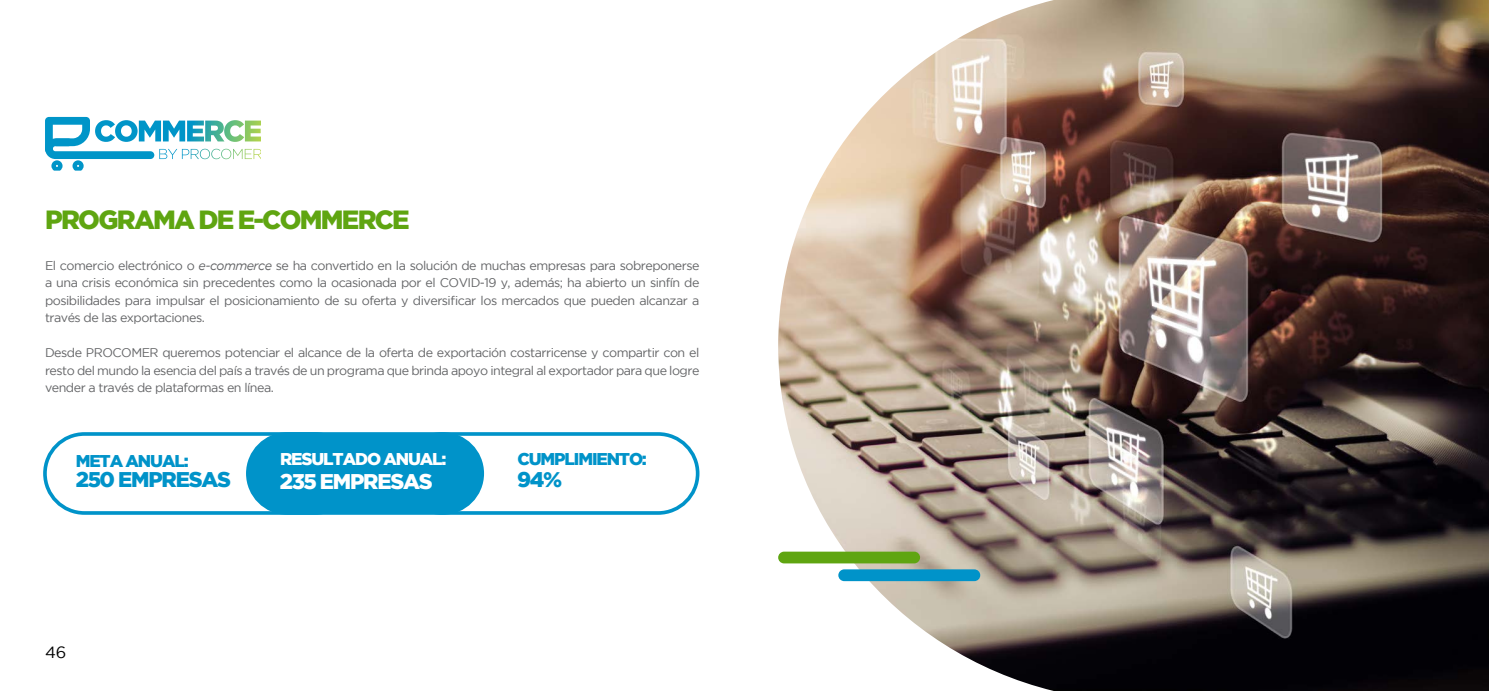
<style>
.page{position:relative;width:1489px;height:691px;background:#fff}
.page>*{position:absolute;margin:0;border:0;box-sizing:border-box;transform-origin:0 0}
.t1{font:900 26.25px "Gotham";letter-spacing:-.065em;color:#5fa511}
.t2{font:900 21.25px "Gotham";letter-spacing:-.055em;color:#0093c9}
.t3{font:900 21.25px "Gotham";letter-spacing:-.055em;color:#fff}
.t4{font:900 17px "Gotham";letter-spacing:-.065em;color:#0093c9}
.t5{font:900 17px "Gotham";letter-spacing:-.065em;color:#fff}
.t6{font:16.25px "Gotham";color:#000}
.t7{font:12.5px/17.5px "Gotham";letter-spacing:-.04em;color:#636466;text-align:justify}
.s1{font-style:italic}
</style>
<div class="page">
<img style="left:778px;top:0;width:710px;height:691px">
<div style="left:778px;top:552px;width:142px;height:11px;background:#5fa511;border-radius:6px"></div>
<div style="left:838px;top:569px;width:142px;height:12px;background:#0093c9;border-radius:6px"></div>
<div style="left:43px;top:432px;width:313px;height:83px;border:4px solid #0093c9;border-radius:39px"></div>
<div style="left:248px;top:434px;width:234px;height:79px;background:#0093c9;border-radius:39px"></div>
<div style="left:246px;top:432px;width:238px;height:83px;border:4px solid #0093c9;border-radius:39px"></div>
<div style="left:400px;top:432px;width:299px;height:83px;border:4px solid #0093c9;border-radius:39px"></div>
<svg style="left:45px;top:117px;width:216px;height:54px"></svg>
<h1 class="t1" style="left:45px;top:204px;width:366px">PROGRAMA DE E-COMMERCE</h1>
<p class="t7" style="left:45px;top:256px;width:656px">El comercio electrónico o <span class="s1">e-commerce</span> se ha convertido en la solución de muchas empresas para sobreponerse a una crisis económica sin precedentes como la ocasionada por el COVID-19 y, además; ha abierto un sinfín de posibilidades para impulsar el posicionamiento de su oferta y diversificar los mercados que pueden alcanzar a través de las exportaciones.</p>
<p class="t7" style="left:45px;top:344px;width:656px">Desde PROCOMER queremos potenciar el alcance de la oferta de exportación costarricense y compartir con el resto del mundo la esencia del país a través de un programa que brinda apoyo integral al exportador para que logre vender a través de plataformas en línea.</p>
<h3 class="t5" style="left:280px;top:450px;width:168px">RESULTADO ANUAL:</h3>
<h3 class="t4" style="left:517px;top:450px;width:131px">CUMPLIMIENTO:</h3>
<h3 class="t4" style="left:76px;top:451px;width:114px">META ANUAL:</h3>
<h2 class="t2" style="left:76px;top:468px;width:156px">250 EMPRESAS</h2>
<h2 class="t3" style="left:280px;top:469px;width:154px">235 EMPRESAS</h2>
<h2 class="t2" style="left:517px;top:468px;width:46px">94%</h2>
<h3 class="t6" style="left:45px;top:643px;width:23px">46</h3>
</div>
